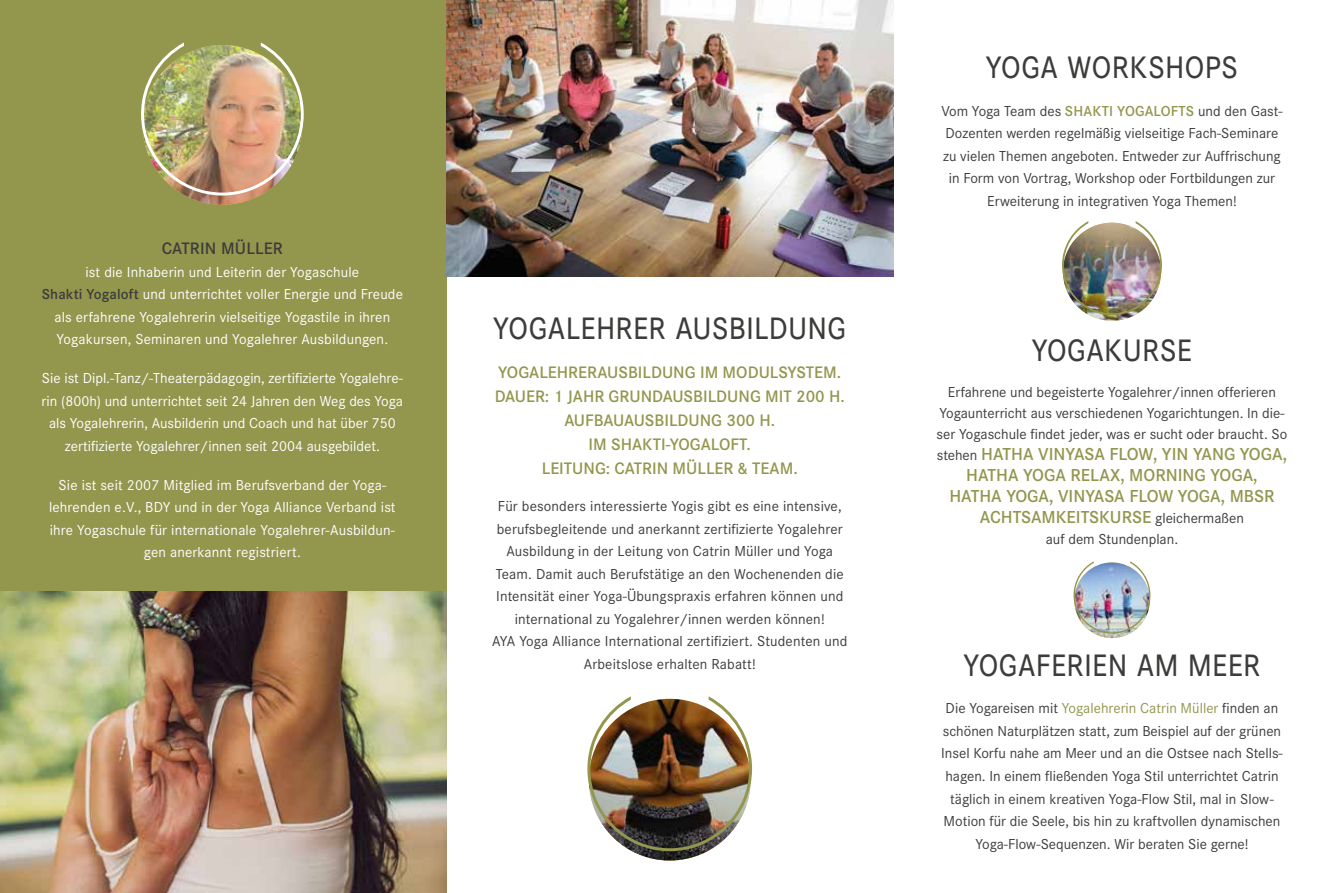
<style>
.page{position:relative;width:1331px;height:893px;background:#fff}
.page>*{position:absolute;margin:0;border:0;box-sizing:border-box;transform-origin:0 0}
.t1{font:43.2px "Corporate SSC";color:#3c3c3b;scale:.83 1}
.t2{font:600 18px/21px "Corporate S";color:#93964d;text-align:center}
.t3{font:600 17.25px/24px "Corporate S";color:#93964d;text-align:center}
.t4{font:600 17.25px "Corporate S";letter-spacing:.01em;color:#3c3c3b}
.t5{font:15px/22.5px "Corporate S";color:#3c3c3b;text-align:center}
.t6{font:15px/22.5px "Corporate S";letter-spacing:.01em;color:#fff;text-align:center}
.s1{font-weight:600;color:#3c3c3b}
.s2{font-weight:600;color:#93964d}
.s3{font-weight:400;font-size:15px;color:#3c3c3b}
.s4{color:#93964d}
</style>
<div class="page">
<div style="left:0;top:0;width:446px;height:640px;background:#93964d"></div>
<img style="left:446px;top:0;width:447px;height:276px">
<img style="left:141px;top:43px;width:163px;height:153px">
<img style="left:0;top:591px;width:446px;height:302px">
<img style="left:587px;top:696px;width:165px;height:155px">
<img style="left:1062px;top:221px;width:100px;height:94px">
<img style="left:1073px;top:561px;width:77px;height:73px">
<p class="t4" style="left:162px;top:239px;width:122px">CATRIN MÜLLER</p>
<p class="t6" style="left:42px;top:261px;width:363px">ist die Inhaberin und Leiterin der Yogaschule<br><span class="s1">Shakti Yogaloft</span> und unterrichtet voller Energie und Freude als erfahrene Yogalehrerin vielseitige Yogastile in ihren Yogakursen, Seminaren und Yogalehrer Ausbildungen.</p>
<p class="t6" style="left:42px;top:367px;width:363px">Sie ist Dipl.-Tanz/-Theaterpädagogin, zertifizierte Yogalehre&shy;rin (800h) und unterrichtet seit 24 Jahren den Weg des Yoga als Yogalehrerin, Ausbilderin und Coach und hat über 750 zertifizierte Yogalehrer/innen seit 2004 ausgebildet.</p>
<p class="t6" style="left:49px;top:474px;width:348px">Sie ist seit 2007 Mitglied im Berufsverband der Yoga&shy;lehrenden e.V., BDY und in der Yoga Alliance Verband ist ihre Yogaschule für internationale Yogalehrer-Ausbildun&shy;gen anerkannt registriert.</p>
<h1 class="t1" style="left:493px;top:301px;width:428px">yogalehrer ausbildung</h1>
<p class="t3" style="left:495px;top:360px;width:352px">YOGALEHRERAUSBILDUNG IM MODULSYSTEM.<br>DAUER: 1 JAHR GRUNDAUSBILDUNG MIT 200 H.<br>AUFBAUAUSBILDUNG 300 H.<br>IM SHAKTI-YOGALOFT.<br>LEITUNG: CATRIN MÜLLER &amp; TEAM.</p>
<p class="t5" style="left:492px;top:495px;width:357px">Für besonders interessierte Yogis gibt es eine intensive, berufsbegleitende und anerkannt zertifizierte Yogalehrer Ausbildung in der Leitung von Catrin Müller und Yoga Team. Damit auch Berufstätige an den Wochenenden die Intensität einer Yoga-Übungspraxis erfahren können und international zu Yogalehrer/innen werden können!<br>AYA Yoga Alliance International zertifiziert. Studenten und Arbeitslose erhalten Rabatt!</p>
<h1 class="t1" style="left:985px;top:40px;width:306px">yoga workshops</h1>
<p class="t5" style="left:941px;top:100px;width:342px">Vom Yoga Team des <span class="s2">SHAKTI YOGALOFTS</span> und den Gast-Dozenten werden regelmäßig vielseitige Fach-Seminare zu vielen Themen angeboten. Entweder zur Auffrischung in Form von Vortrag, Workshop oder Fortbildungen zur Erweiterung in integrativen Yoga Themen!</p>
<h1 class="t1" style="left:1031px;top:323px;width:196px">yogakurse</h1>
<p class="t5" style="left:937px;top:382px;width:352px;line-height:21px">Erfahrene und begeisterte Yogalehrer/innen offerieren<br>Yogaunterricht aus verschiedenen Yogarichtungen. In die&shy;ser Yogaschule findet jeder, was er sucht oder braucht. So</p>
<p class="t2" style="left:937px;top:444px;width:352px"><span class="s3">stehen</span> HATHA VINYASA FLOW, YIN YANG YOGA, HATHA YOGA RELAX, MORNING YOGA,<br>HATHA YOGA, VINYASA FLOW YOGA, MBSR ACHTSAMKEITSKURSE <span class="s3">gleichermaßen</span></p>
<p class="t5" style="left:1046px;top:528px;width:134px">auf dem Stundenplan.</p>
<h1 class="t1" style="left:963px;top:638px;width:360px">yogaferien am meer</h1>
<p class="t5" style="left:941px;top:697px;width:343px">Die Yogareisen mit <span class="s4">Yogalehrerin Catrin Müller</span> finden an schönen Naturplätzen statt, zum Beispiel auf der grünen Insel Korfu nahe am Meer und an die Ostsee nach Stells&shy;hagen. In einem fließenden Yoga Stil unterrichtet Catrin täglich in einem kreativen Yoga-Flow Stil, mal in Slow-Motion für die Seele, bis hin zu kraftvollen dynamischen Yoga-Flow-Sequenzen. Wir beraten Sie gerne!</p>
</div>
